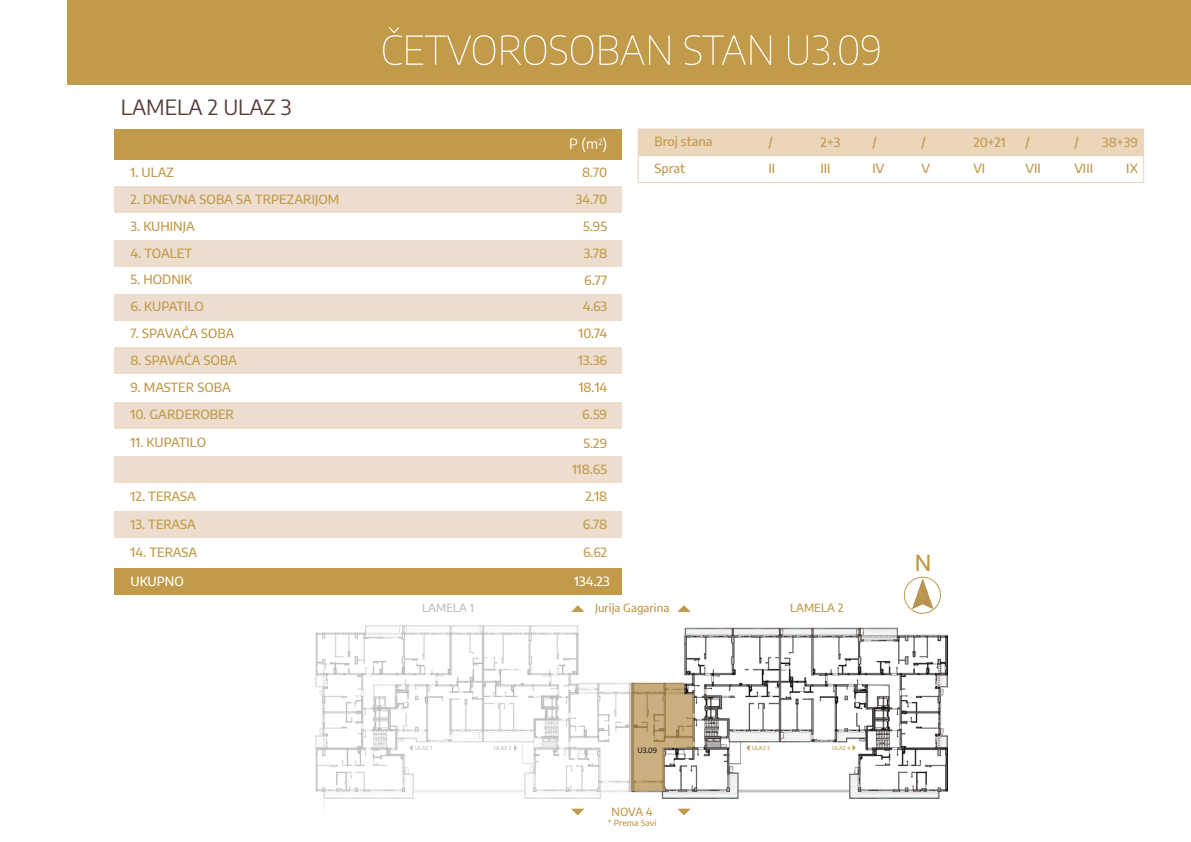
<style>
.page{position:relative;width:1191px;height:842px;background:#fff}
.page>*{position:absolute;margin:0;border:0;box-sizing:border-box;transform-origin:0 0}
.t1{font:500 22.2px "Encode Sans";color:#c19a4a}
.t2{font:21.1px "Encode Sans";color:#563c37}
.t3{font:14.3px "Encode Sans";color:#fff}
.t4{font:500 12.8px "Encode Sans";color:#c19a4a}
.t5{font:500 12.8px "Encode Sans";color:#fff}
.t6{font:500 12.7px/26.7px "Encode Sans";color:#c19a4a}
.t7{font:500 11.4px "Encode Sans";color:#c19a4a}
.t8{font:500 11.4px "Encode Sans";color:#c1bebe}
.t9{font:500 8.5px "Encode Sans";color:#c19a4a}
.t10{font:500 7.3px "Encode Sans";color:#1e1e1c}
.t11{font:500 5.4px "Encode Sans";color:#c1bebe}
.t12{font:500 5.4px "Encode Sans";color:#c19a4a}
</style>
<div class="page">
<div style="left:67px;top:0;width:1124px;height:85px;background:#c19a4a"></div>
<svg style="left:383px;top:27px;width:496px;height:38px"></svg>
<img style="left:315px;top:625px;width:632px;height:187px">
<svg style="left:409px;top:745px;width:3px;height:6px"></svg>
<svg style="left:514px;top:745px;width:3px;height:6px"></svg>
<svg style="left:746px;top:745px;width:3px;height:6px"></svg>
<svg style="left:852px;top:745px;width:3px;height:6px"></svg>
<svg style="left:912px;top:578px;width:21px;height:31px"></svg>
<div style="left:904px;top:577px;width:37px;height:37px;border:1px solid #c19a49;border-radius:50%"></div>
<svg style="left:571px;top:605px;width:13px;height:7px"></svg>
<svg style="left:677px;top:605px;width:14px;height:7px"></svg>
<svg style="left:677px;top:809px;width:14px;height:6px"></svg>
<svg style="left:571px;top:809px;width:13px;height:6px"></svg>
<svg style="left:631px;top:683px;width:62px;height:108px;background:#c4ae88"></svg>
<div style="left:637px;top:129px;width:507px;height:27px;background:#ebd6bb"></div>
<div style="left:637px;top:155px;width:507px;height:28px;background:#fff;border:1px solid #ebd6bb"></div>
<div style="left:114px;top:456px;width:507px;height:27px;background:#edddce"></div>
<div style="left:114px;top:129px;width:507px;height:31px;background:#c19a4a"></div>
<div style="left:114px;top:186px;width:507px;height:27px;background:#edddce"></div>
<div style="left:114px;top:240px;width:507px;height:27px;background:#edddce"></div>
<div style="left:114px;top:294px;width:507px;height:27px;background:#edddce"></div>
<svg style="left:182px;top:326px;width:52px;height:12px"></svg>
<div style="left:114px;top:347px;width:507px;height:27px;background:#edddce"></div>
<svg style="left:185px;top:353px;width:52px;height:12px"></svg>
<div style="left:114px;top:402px;width:507px;height:27px;background:#edddce"></div>
<div style="left:114px;top:511px;width:507px;height:26px;background:#edddce"></div>
<div style="left:114px;top:568px;width:507px;height:27px;background:#c19a4a"></div>
<h2 class="t2" style="left:121px;top:92px;width:172px">LAMELA 2 ULAZ 3</h2>
<p class="t3" style="left:569px;top:134px;width:39px">P (m<sup>2</sup>)</p>
<p class="t4" style="left:130px;top:163px;width:45px">1. ULAZ</p>
<p class="t4" style="left:582px;top:163px;width:27px">8.70</p>
<p class="t4" style="left:130px;top:190px;width:210px">2. DNEVNA SOBA SA TRPEZARIJOM</p>
<p class="t4" style="left:576px;top:190px;width:33px">34.70</p>
<p class="t4" style="left:130px;top:217px;width:66px">3. KUHINJA</p>
<p class="t4" style="left:583px;top:217px;width:26px">5.95</p>
<p class="t4" style="left:130px;top:244px;width:63px">4. TOALET</p>
<p class="t4" style="left:583px;top:244px;width:25px">3.78</p>
<p class="t4" style="left:130px;top:271px;width:63px">5. HODNIK</p>
<p class="t4" style="left:584px;top:271px;width:25px">6.77</p>
<p class="t4" style="left:130px;top:297px;width:75px">6. KUPATILO</p>
<p class="t4" style="left:582px;top:297px;width:26px">4.63</p>
<p class="t4" style="left:130px;top:324px;width:53px">7. SPAVA</p>
<p class="t4" style="left:578px;top:324px;width:30px">10.74</p>
<p class="t4" style="left:130px;top:351px;width:55px">8. SPAVA</p>
<p class="t4" style="left:578px;top:351px;width:30px">13.36</p>
<p class="t4" style="left:130px;top:378px;width:102px">9. MASTER SOBA</p>
<p class="t4" style="left:578px;top:378px;width:30px">18.14</p>
<p class="t4" style="left:131px;top:406px;width:105px">10. GARDEROBER</p>
<p class="t4" style="left:582px;top:406px;width:26px">6.59</p>
<p class="t4" style="left:131px;top:434px;width:77px">11. KUPATILO</p>
<p class="t4" style="left:583px;top:434px;width:25px">5.29</p>
<p class="t4" style="left:572px;top:460px;width:36px">118.65</p>
<p class="t4" style="left:131px;top:487px;width:67px">12. TERASA</p>
<p class="t4" style="left:585px;top:487px;width:23px">2.18</p>
<p class="t4" style="left:131px;top:515px;width:67px">13. TERASA</p>
<p class="t4" style="left:583px;top:515px;width:26px">6.78</p>
<p class="t4" style="left:131px;top:543px;width:68px">14. TERASA</p>
<p class="t4" style="left:583px;top:543px;width:26px">6.62</p>
<p class="t5" style="left:130px;top:572px;width:55px">UKUPNO</p>
<p class="t5" style="left:574px;top:572px;width:37px">134.23</p>
<p class="t6" style="left:654px;top:128px;width:59px">Broj stana<br>Sprat</p>
<p class="t6" style="left:768px;top:128px;width:8px">/<br>II</p>
<p class="t6" style="left:820px;top:128px;width:21px">2+3<br>III</p>
<p class="t6" style="left:872px;top:128px;width:13px">/<br>IV</p>
<p class="t6" style="left:921px;top:128px;width:10px">/<br>V</p>
<p class="t6" style="left:973px;top:128px;width:34px">20+21<br>VI</p>
<p class="t6" style="left:1025px;top:128px;width:17px">/<br>VII</p>
<p class="t6" style="left:1074px;top:128px;width:20px">/<br>VIII</p>
<p class="t6" style="left:1102px;top:128px;width:37px;text-align:right">38+39<br>IX</p>
<h1 class="t1" style="left:915px;top:547px;width:18px">N</h1>
<p class="t7" style="left:595px;top:600px;width:76px">Jurija Gagarina</p>
<p class="t8" style="left:422px;top:600px;width:54px">LAMELA 1</p>
<p class="t7" style="left:790px;top:600px;width:55px">LAMELA 2</p>
<p class="t11" style="left:415px;top:744px;width:19px">ULAZ 1</p>
<p class="t11" style="left:494px;top:744px;width:19px">ULAZ 2</p>
<p class="t12" style="left:752px;top:744px;width:19px">ULAZ 3</p>
<p class="t12" style="left:832px;top:744px;width:20px">ULAZ 4</p>
<p class="t10" style="left:637px;top:745px;width:21px">U3.09</p>
<p class="t7" style="left:611px;top:803px;width:43px">NOVA 4</p>
<p class="t9" style="left:608px;top:817px;width:50px">* Prema Savi</p>
</div>
